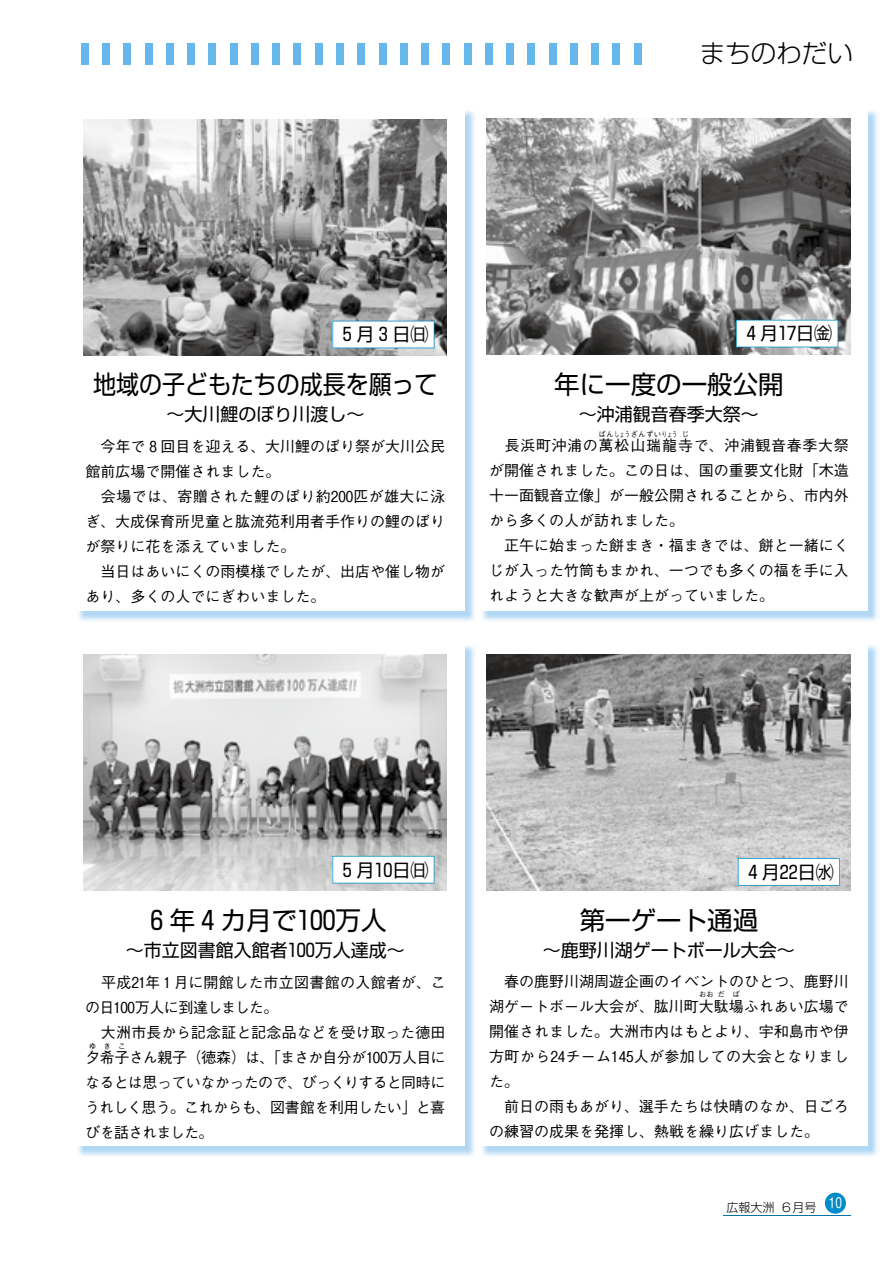
<style>
.page{position:relative;width:893px;height:1263px;background:#fff}
.page>*{position:absolute;margin:0;border:0;box-sizing:border-box;transform-origin:0 0}
.t1{font:25.5px "Shin Go Pr 5";color:#000}
.t2{font:25.5px "Shin Go Pr 5";color:#000;scale:.9 1}
.t3{font:300 25.5px "Shin Go Pr 5";color:#000}
.t4{font:18px "Shin Go Pr 5";color:#000}
.t5{font:500 15px/25px "Gothic BBB Pr 5";color:#000}
.t6{font:500 15px "Gothic BBB Pr 5";letter-spacing:.04em;color:#000}
.t7{font:300 12px "Shin Go Pr 5";color:#000}
.t8{font:500 7.5px "Gothic BBB Pr 5";color:#000}
</style>
<div class="page">
<img style="left:482px;top:646px;width:396px;height:510px">
<div style="left:478px;top:642px;width:390px;height:504px;background:#fff"></div>
<img style="left:487px;top:654px;width:363px;height:236px">
<img style="left:78px;top:111px;width:397px;height:510px">
<div style="left:75px;top:106px;width:389px;height:504px;background:#fff"></div>
<img style="left:83px;top:119px;width:364px;height:236px">
<img style="left:482px;top:111px;width:396px;height:510px">
<div style="left:478px;top:106px;width:390px;height:504px;background:#fff"></div>
<svg style="left:332px;top:321px;width:102px;height:27px"></svg>
<img style="left:78px;top:646px;width:397px;height:510px">
<div style="left:75px;top:642px;width:389px;height:504px;background:#fff"></div>
<svg style="left:738px;top:858px;width:102px;height:28px"></svg>
<img style="left:83px;top:655px;width:364px;height:236px">
<svg style="left:332px;top:856px;width:102px;height:27px"></svg>
<img style="left:487px;top:119px;width:363px;height:236px">
<svg style="left:736px;top:320px;width:102px;height:27px"></svg>
<hr style="left:723px;top:1215px;width:127px;height:1px;background:#0075a5">
<div style="left:825px;top:1192px;width:21px;height:22px;background:#008cc8;border-radius:50%"></div>
<div style="left:634px;top:43px;width:7px;height:21px;background:#65b7ec"></div>
<div style="left:613px;top:43px;width:7px;height:21px;background:#65b7ec"></div>
<div style="left:591px;top:43px;width:8px;height:21px;background:#65b7ec"></div>
<div style="left:570px;top:43px;width:7px;height:21px;background:#65b7ec"></div>
<div style="left:549px;top:43px;width:7px;height:21px;background:#65b7ec"></div>
<div style="left:528px;top:43px;width:7px;height:21px;background:#65b7ec"></div>
<div style="left:506px;top:43px;width:8px;height:21px;background:#65b7ec"></div>
<div style="left:485px;top:43px;width:7px;height:21px;background:#65b7ec"></div>
<div style="left:464px;top:43px;width:7px;height:21px;background:#65b7ec"></div>
<div style="left:443px;top:43px;width:7px;height:21px;background:#65b7ec"></div>
<div style="left:421px;top:43px;width:8px;height:21px;background:#65b7ec"></div>
<div style="left:400px;top:43px;width:7px;height:21px;background:#65b7ec"></div>
<div style="left:379px;top:43px;width:7px;height:21px;background:#65b7ec"></div>
<div style="left:358px;top:43px;width:7px;height:21px;background:#65b7ec"></div>
<div style="left:336px;top:43px;width:8px;height:21px;background:#65b7ec"></div>
<div style="left:315px;top:43px;width:7px;height:21px;background:#65b7ec"></div>
<div style="left:294px;top:43px;width:7px;height:21px;background:#65b7ec"></div>
<div style="left:273px;top:43px;width:7px;height:21px;background:#65b7ec"></div>
<div style="left:251px;top:43px;width:8px;height:21px;background:#65b7ec"></div>
<div style="left:230px;top:43px;width:7px;height:21px;background:#65b7ec"></div>
<div style="left:209px;top:43px;width:7px;height:21px;background:#65b7ec"></div>
<div style="left:188px;top:43px;width:7px;height:21px;background:#65b7ec"></div>
<div style="left:166px;top:43px;width:8px;height:21px;background:#65b7ec"></div>
<div style="left:145px;top:43px;width:7px;height:21px;background:#65b7ec"></div>
<div style="left:124px;top:43px;width:7px;height:21px;background:#65b7ec"></div>
<div style="left:103px;top:43px;width:7px;height:21px;background:#65b7ec"></div>
<div style="left:81px;top:43px;width:7px;height:21px;background:#65b7ec"></div>
<h1 class="t3" style="left:700px;top:32px;width:155px">まちのわだい</h1>
<p class="t4" style="left:343px;top:320px;width:87px">5月3日㈰</p>
<h1 class="t2" style="left:93px;top:364px;width:384px">地域の子どもたちの成長を願って</h1>
<p class="t4" style="left:166px;top:400px;width:200px">～大川鯉のぼり川渡し～</p>
<p class="t5" style="left:86px;top:433px;width:361px">　今年で 8 回目を迎える、大川鯉のぼり祭が大川公民館前広場で開催されました。<br>　会場では、寄贈された鯉のぼり約200匹が雄大に泳ぎ、大成保育所児童と肱流苑利用者手作りの鯉のぼりが祭りに花を添えていました。<br>　当日はあいにくの雨模様でしたが、出店や催し物があり、多くの人でにぎわいました。</p>
<p class="t4" style="left:747px;top:319px;width:87px">4 月17日㈮</p>
<h1 class="t1" style="left:554px;top:363px;width:231px">年に一度の一般公開</h1>
<p class="t4" style="left:579px;top:399px;width:181px">～沖浦観音春季大祭～</p>
<p class="t6" style="left:489px;top:433px;width:361px">　長浜町沖浦の萬松山瑞龍寺で、沖浦観音春季大祭</p>
<p class="t8" style="left:599px;top:428px;width:80px">ばんしょうざんずいりょう</p>
<p class="t8" style="left:682px;top:428px;width:9px">じ</p>
<p class="t5" style="left:489px;top:456px;width:361px">が開催されました。この日は、国の重要文化財「木造十一面観音立像」が一般公開されることから、市内外から多くの人が訪れました。<br>　正午に始まった餅まき・福まきでは、餅と一緒にくじが入った竹筒もまかれ、一つでも多くの福を手に入れようと大きな歓声が上がっていました。</p>
<p class="t4" style="left:343px;top:855px;width:87px">5 月10日㈰</p>
<p class="t4" style="left:748px;top:857px;width:87px">4 月22日㈬</p>
<h1 class="t1" style="left:151px;top:899px;width:237px">6 年 4 カ月で100万人</h1>
<p class="t4" style="left:126px;top:935px;width:281px">～市立図書館入館者100万人達成～</p>
<p class="t5" style="left:85px;top:968px;width:362px">　平成21年 1 月に開館した市立図書館の入館者が、この日100万人に到達しました。<br>　大洲市長から記念証と記念品などを受け取った德田夕希子さん親子（徳森）は、「まさか自分が100万人目に</p>
<p class="t8" style="left:89px;top:1040px;width:9px">ゆ</p>
<p class="t8" style="left:103px;top:1040px;width:9px">き</p>
<p class="t8" style="left:118px;top:1040px;width:9px">こ</p>
<p class="t5" style="left:85px;top:1068px;width:362px;text-align:justify">なるとは思っていなかったので、びっくりすると同時にうれしく思う。これからも、図書館を利用したい」と喜びを話されました。</p>
<h1 class="t1" style="left:580px;top:899px;width:180px">第一ゲート通過</h1>
<p class="t4" style="left:543px;top:935px;width:254px">～鹿野川湖ゲートボール大会～</p>
<p class="t5" style="left:489px;top:967px;width:361px">　春の鹿野川湖周遊企画のイベントのひとつ、鹿野川湖ゲートボール大会が、肱川町大駄場ふれあい広場で</p>
<p class="t8" style="left:699px;top:988px;width:16px">おお</p>
<p class="t8" style="left:717px;top:988px;width:9px">だ</p>
<p class="t8" style="left:732px;top:988px;width:9px">ば</p>
<p class="t5" style="left:489px;top:1017px;width:361px">開催されました。大洲市内はもとより、宇和島市や伊方町から2４チーム1４5人が参加しての大会となりました。<br>　前日の雨もあがり、選手たちは快晴のなか、日ごろの練習の成果を発揮し、熱戦を繰り広げました。</p>
<p class="t7" style="left:726px;top:1198px;width:117px">広報大洲 ６月号 <sup>10</sup></p>
</div>
